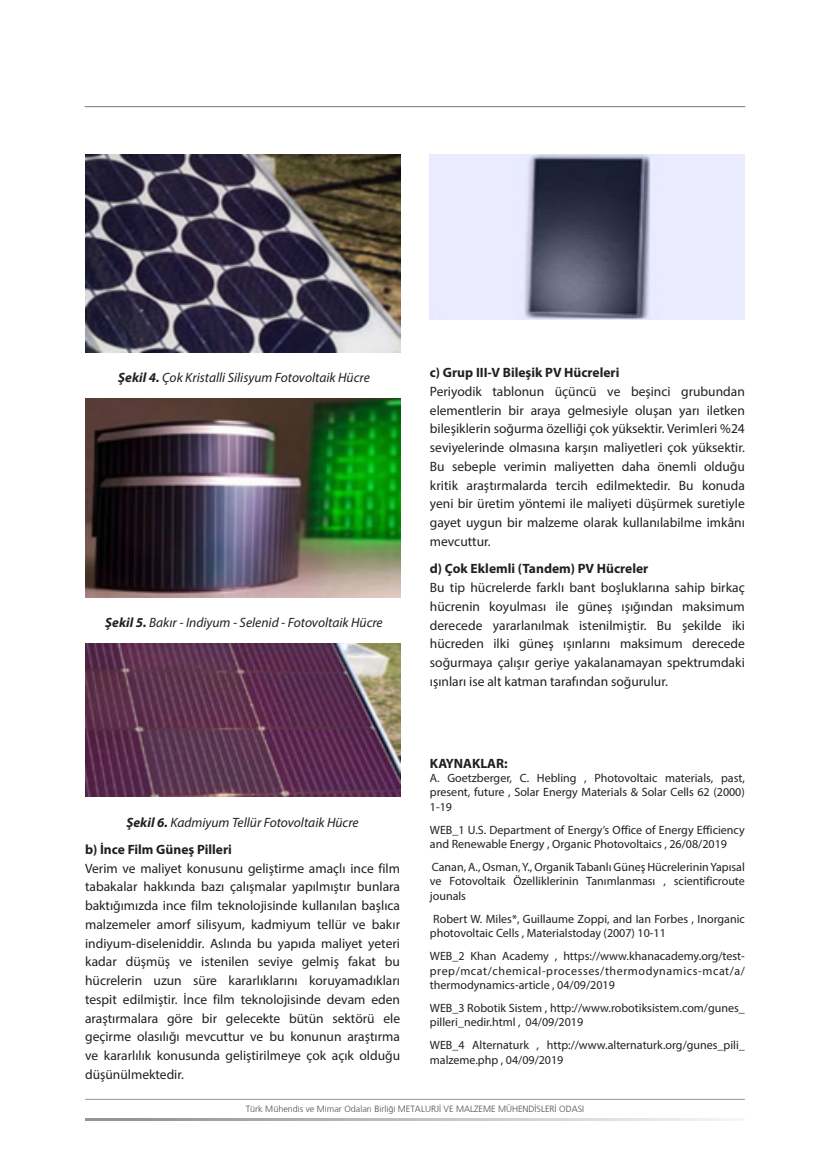
<style>
.page{position:relative;width:830px;height:1170px;background:#fff}
.page>*{position:absolute;margin:0;border:0;box-sizing:border-box;transform-origin:0 0}
.t1{font:13.5px/18.8px "Myriad Pro";color:#231f20;text-align:justify}
.t2{font:italic 13.5px/27.3px "Myriad Pro";color:#231f20}
.t3{font:700 13.5px "Myriad Pro";color:#231f20}
.t4{font:12px/14.4px "Myriad Pro";color:#231f20}
.t5{font:9px "Frutiger X Light";color:#4b4c4d}
.s1{font-weight:700}
.s2{font-weight:700;font-style:normal}
</style>
<div class="page">
<hr style="left:85px;top:1117px;width:659px;height:2px;background:#939598">
<hr style="left:85px;top:1098px;width:659px;height:1px;background:#939598">
<hr style="left:85px;top:106px;width:660px;height:1px;background:#76787b">
<img style="left:85px;top:154px;width:315px;height:198px">
<img style="left:85px;top:398px;width:315px;height:199px">
<img style="left:85px;top:643px;width:315px;height:153px">
<img style="left:429px;top:154px;width:315px;height:166px">
<p class="t2" style="left:118px;top:364px;width:253px"><span class="s1">Şekil 4.</span> Çok Kristalli Silisyum Fotovoltaik Hücre</p>
<p class="t2" style="left:105px;top:608px;width:279px"><span class="s1">Şekil 5.</span> Bakır - Indiyum - Selenid - Fotovoltaik Hücre</p>
<p class="t2" style="left:85px;top:808px;width:275px;text-indent:41px"><span class="s1">Şekil 6.</span> Kadmiyum Tellür Fotovoltaik Hücre <span class="s2">b) İnce Film Güneş Pilleri</span></p>
<p class="t1" style="left:85px;top:858px;width:316px">Verim ve maliyet konusunu geliştirme amaçlı ince film tabakalar hakkında bazı çalışmalar yapılmıştır bunlara baktığımızda ince film teknolojisinde kullanılan başlıca malzemeler amorf silisyum, kadmiyum tellür ve bakır indiyum-diseleniddir. Aslında bu yapıda maliyet yeteri kadar düşmüş ve istenilen seviye gelmiş fakat bu hücrelerin uzun süre kararlıklarını koruyamadıkları tespit edilmiştir. İnce film teknolojisinde devam eden araştırmalara göre bir gelecekte bütün sektörü ele geçirme olasılığı mevcuttur ve bu konunun araştırma ve kararlılık konusunda geliştirilmeye çok açık olduğu düşünülmektedir.</p>
<p class="t3" style="left:429px;top:364px;width:191px">c) Grup III-V Bileşik PV Hücreleri</p>
<p class="t1" style="left:429px;top:382px;width:316px">Periyodik tablonun üçüncü ve beşinci grubundan elementlerin bir araya gelmesiyle oluşan yarı iletken bileşiklerin soğurma özelliği çok yüksektir. Verimleri %24 seviyelerinde olmasına karşın maliyetleri çok yüksektir.<br>Bu sebeple verimin maliyetten daha önemli olduğu kritik araştırmalarda tercih edilmektedir. Bu konuda yeni bir üretim yöntemi ile maliyeti düşürmek suretiyle gayet uygun bir malzeme olarak kullanılabilme imkânı mevcuttur.</p>
<p class="t3" style="left:429px;top:560px;width:220px">d) Çok Eklemli (Tandem) PV Hücreler</p>
<p class="t1" style="left:429px;top:578px;width:316px">Bu tip hücrelerde farklı bant boşluklarına sahip birkaç hücrenin koyulması ile güneş ışığından maksimum derecede yararlanılmak istenilmiştir. Bu şekilde iki hücreden ilki güneş ışınlarını maksimum derecede soğurmaya çalışır geriye yakalanamayan spektrumdaki ışınları ise alt katman tarafından soğurulur.</p>
<p class="t3" style="left:429px;top:754px;width:79px">KAYNAKLAR:</p>
<p class="t4" style="left:429px;top:770px;width:316px;text-align:justify">A. Goetzberger, C. Hebling , Photovoltaic materials, past, present, future , Solar Energy Materials &amp; Solar Cells 62 (2000)<br>1-19</p>
<p class="t4" style="left:429px;top:822px;width:316px">WEB_1 U.S. Department of Energy’s Office of Energy Efficiency and Renewable Energy , Organic Photovoltaics , 26/08/2019</p>
<p class="t4" style="left:429px;top:859px;width:316px;text-align:justify">Canan, A., Osman, Y., Organik Tabanlı Güneş Hücrelerinin Yapısal ve Fotovoltaik Özelliklerinin Tanımlanması , scientificroute jounals</p>
<p class="t4" style="left:429px;top:911px;width:316px">Robert W. Miles*, Guillaume Zoppi, and Ian Forbes , Inorganic photovoltaic Cells , Materialstoday (2007) 10-11</p>
<p class="t4" style="left:429px;top:948px;width:316px;text-align:justify">WEB_2 Khan Academy , https://www.khanacademy.org/test&shy;prep/mcat/chemical-processes/thermodynamics-mcat/a/ thermodynamics-article , 04/09/2019</p>
<p class="t4" style="left:429px;top:1000px;width:316px">WEB_3 Robotik Sistem , http://www.robotiksistem.com/gunes_ pilleri_nedir.html , 04/09/2019</p>
<p class="t4" style="left:429px;top:1037px;width:316px">WEB_4 Alternaturk , http://www.alternaturk.org/gunes_pili_ malzeme.php , 04/09/2019</p>
<p class="t5" style="left:246px;top:1103px;width:340px">Türk Mühendis ve Mimar Odaları Birliği METALURJİ VE MALZEME MÜHENDİSLERİ ODASI</p>
</div>
